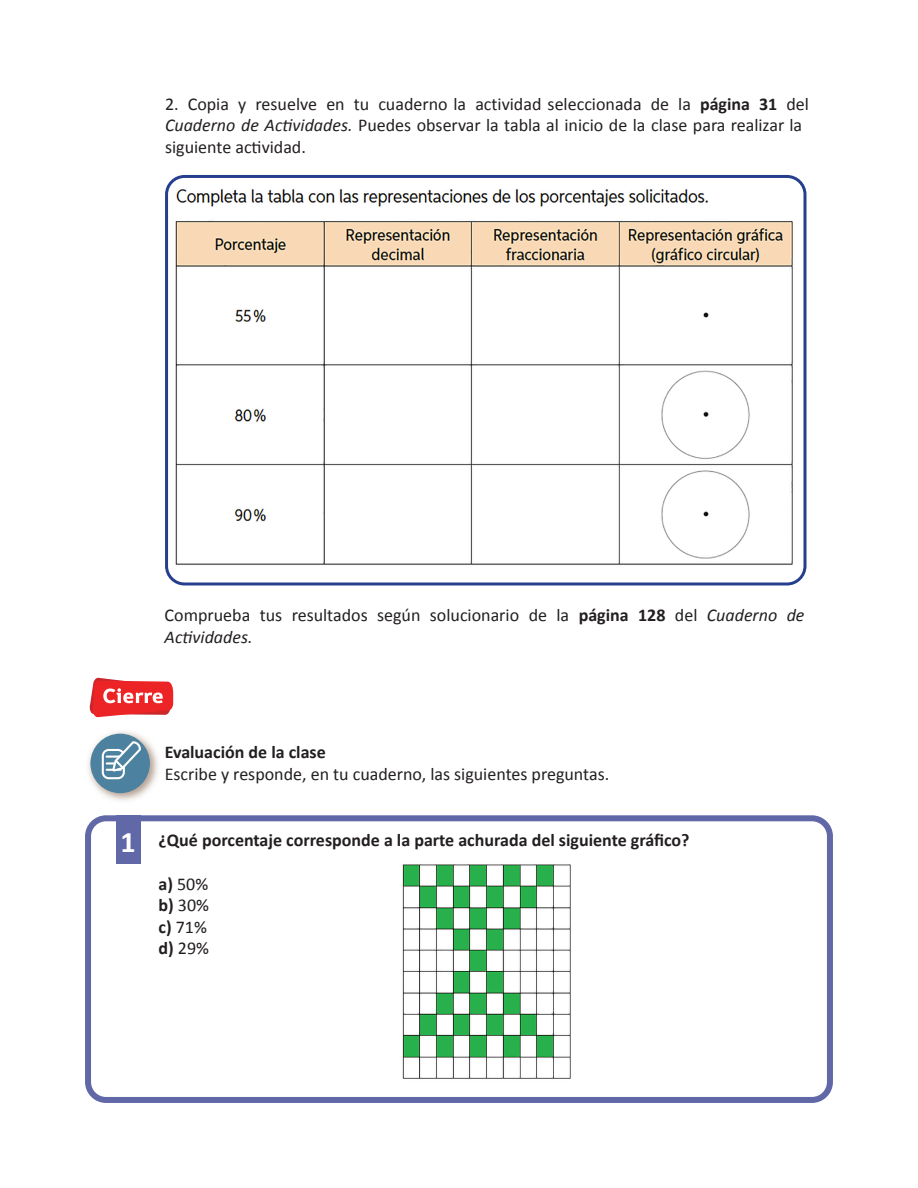
<style>
.page{position:relative;width:918px;height:1188px;background:#fff}
.page>*{position:absolute;margin:0;border:0;box-sizing:border-box;transform-origin:0 0}
.t1{font:700 30px "Calibri";color:#fff}
.t2{font:18px/21.6px "Calibri";color:#231f20}
.t3{font:700 18px "Calibri";color:#231f20}
.s1{font-weight:700}
.s2{font-style:italic}
</style>
<div class="page">
<img style="left:169px;top:180px;width:634px;height:397px">
<div style="left:165px;top:175px;width:642px;height:410px;border:3px solid #253f8e;border-radius:18px"></div>
<div style="left:85px;top:815px;width:748px;height:288px;border:6px solid #6168a7;border-radius:18px"></div>
<div style="left:116px;top:815px;width:25px;height:49px;background:#6168a7"></div>
<svg style="left:89px;top:677px;width:84px;height:40px"></svg>
<img style="left:88px;top:731px;width:70px;height:70px">
<div style="left:90px;top:734px;width:60px;height:59px;background:#4c829f;border-radius:50%"></div>
<svg style="left:102px;top:741px;width:39px;height:38px"></svg>
<img style="left:402px;top:864px;width:169px;height:215px">
<p class="t2" style="left:165px;top:92px;width:646px">2. Copia y resuelve en tu cuaderno la actividad seleccionada de la <span class="s1">página 31</span> del<br><span class="s2">Cuaderno de Actividades.</span> Puedes observar la tabla al inicio de la clase para realizar la siguiente actividad.</p>
<p class="t2" style="left:165px;top:603px;width:641px">Comprueba tus resultados según solucionario de la <span class="s1">página 128</span> del <span class="s2">Cuaderno de<br>Actividades.</span></p>
<p class="t1" style="left:121px;top:821px;width:17px">1</p>
<p class="t3" style="left:165px;top:740px;width:163px">Evaluación de la clase</p>
<p class="t2" style="left:165px;top:762px;width:446px">Escribe y responde, en tu cuaderno, las siguientes preguntas.</p>
<p class="t3" style="left:159px;top:828px;width:533px">¿Qué porcentaje corresponde a la parte achurada del siguiente gráfico?</p>
<p class="t2" style="left:159px;top:872px;width:51px"><span class="s1">a)</span> 50%</p>
<p class="t2" style="left:159px;top:893px;width:52px"><span class="s1">b)</span> 30%</p>
<p class="t2" style="left:159px;top:915px;width:50px"><span class="s1">c)</span> 71%</p>
<p class="t2" style="left:159px;top:937px;width:52px"><span class="s1">d)</span> 29%</p>
</div>
